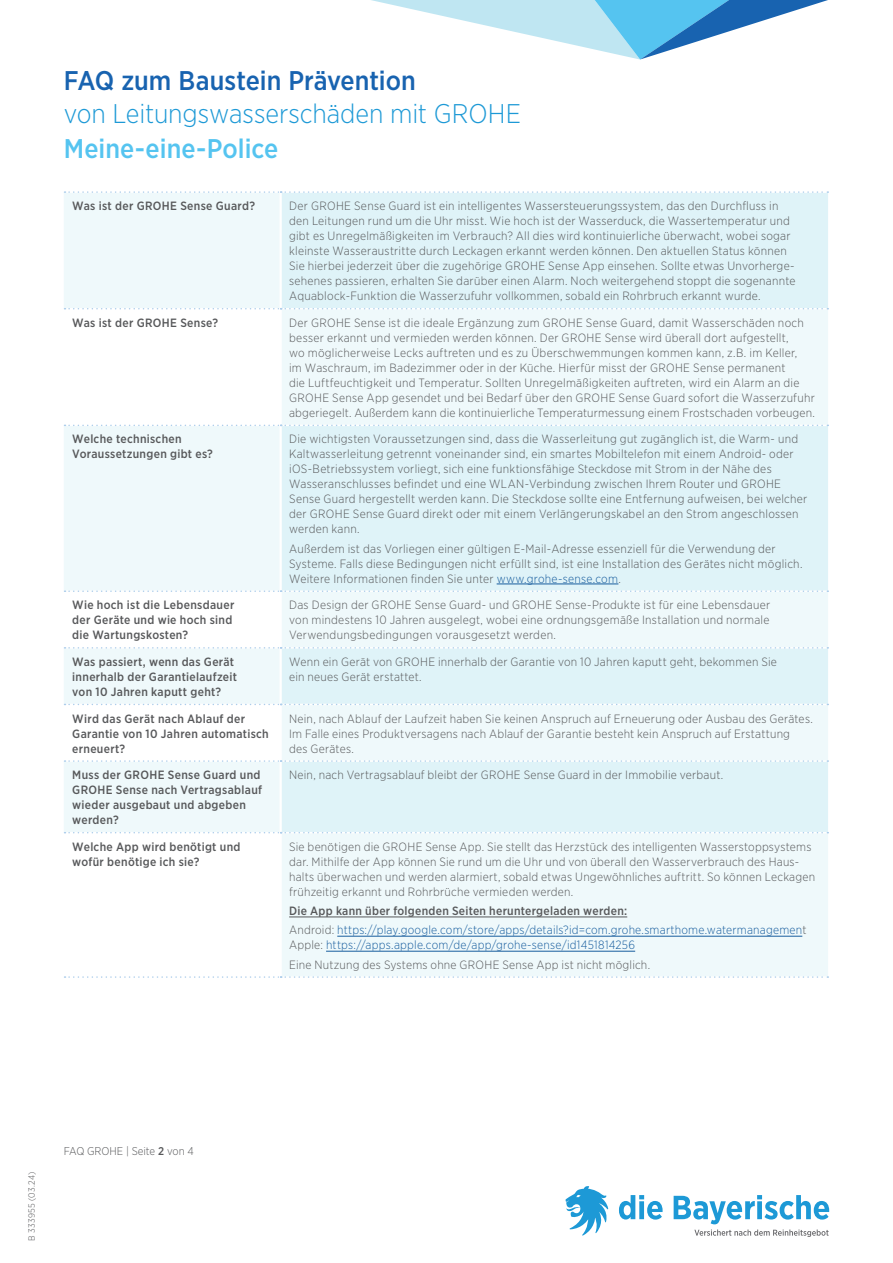
<style>
.page{position:relative;width:893px;height:1263px;background:#fff}
.page>*{position:absolute;margin:0;border:0;box-sizing:border-box;transform-origin:0 0}
.t1{font:300 27px "Gotham Narrow";letter-spacing:-.005em;color:#1d99d6}
.t2{font:500 27px "Gotham Narrow";color:#1863b0}
.t3{font:500 27px "Gotham Narrow";color:#55c4f0}
.t4{font:300 12px/15px "Gotham Narrow";letter-spacing:.02em;color:#57585a}
.t5{font:500 12px/15px "Gotham Narrow";letter-spacing:.025em;color:#57585a}
.t6{font:300 12px/19.2px "Gotham Narrow";letter-spacing:.015em;color:#175d9e}
.t7{font:300 11.25px "Gotham Narrow";color:#57585a}
.t8{font:300 9px "Gotham Narrow";letter-spacing:.03em;color:#57585a}
.s1{color:#175d9e}
.s2{font-weight:500;color:#57585a}
.s3{color:#57585a}
.s4{font-weight:500}
</style>
<div class="page">
<svg style="left:371px;top:0;width:457px;height:60px"></svg>
<svg style="left:619px;top:1195px;width:44px;height:24px"></svg>
<svg style="left:674px;top:1195px;width:155px;height:42px"></svg>
<svg style="left:565px;top:1186px;width:44px;height:50px"></svg>
<div style="left:64px;top:192px;width:764px;height:784px;background:#eff9fb"></div>
<svg style="left:282px;top:193px;width:546px;height:639px;fill:#dff3f8"></svg>
<svg style="left:64px;top:309px;width:216px;height:668px"></svg>
<hr style="left:280px;top:193px;width:2px;height:115px;background:#fff">
<hr style="left:280px;top:309px;width:2px;height:116px;background:#fff">
<hr style="left:280px;top:426px;width:2px;height:164px;background:#fff">
<hr style="left:280px;top:592px;width:2px;height:55px;background:#fff">
<hr style="left:280px;top:649px;width:2px;height:55px;background:#fff">
<hr style="left:280px;top:705px;width:2px;height:55px;background:#fff">
<hr style="left:280px;top:762px;width:2px;height:70px;background:#fff">
<hr style="left:280px;top:833px;width:2px;height:143px;background:#fff">
<svg style="left:65px;top:191px;width:763px;height:2px"></svg>
<svg style="left:65px;top:308px;width:763px;height:1px"></svg>
<svg style="left:65px;top:425px;width:763px;height:1px"></svg>
<svg style="left:65px;top:590px;width:763px;height:2px"></svg>
<svg style="left:65px;top:647px;width:763px;height:2px"></svg>
<svg style="left:65px;top:704px;width:763px;height:1px"></svg>
<svg style="left:65px;top:760px;width:763px;height:2px"></svg>
<svg style="left:65px;top:832px;width:763px;height:1px"></svg>
<svg style="left:65px;top:976px;width:763px;height:2px"></svg>
<hr style="left:497px;top:584px;width:121px;height:1px;background:#175d9e">
<hr style="left:289px;top:917px;width:338px;height:1px;background:#57585a">
<hr style="left:337px;top:936px;width:465px;height:1px;background:#175d9e">
<hr style="left:326px;top:951px;width:309px;height:1px;background:#175d9e">
<h1 class="t2" style="left:64px;top:63px;width:354px">FAQ zum Baustein Prävention</h1>
<h1 class="t1" style="left:64px;top:97px;width:459px">von Leitungswasserschäden mit GROHE</h1>
<h1 class="t3" style="left:64px;top:131px;width:216px">Meine-eine-Police</h1>
<p class="t5" style="left:72px;top:198px;width:184px">Was ist der GROHE Sense Guard?</p>
<p class="t4" style="left:289px;top:198px;width:508px">Der GROHE Sense Guard ist ein intelligentes Wassersteuerungssystem, das den Durchfluss in den Leitungen rund um die Uhr misst. Wie hoch ist der Wasserduck, die Wassertemperatur und gibt es Unregelmäßigkeiten im Verbrauch? All dies wird kontinuierliche überwacht, wobei sogar kleinste Wasseraustritte durch Leckagen erkannt werden können. Den aktuellen Status können Sie hierbei jederzeit über die zugehörige GROHE Sense App einsehen. Sollte etwas Unvorherge&shy;sehenes passieren, erhalten Sie darüber einen Alarm. Noch weitergehend stoppt die sogenannte Aquablock-Funktion die Wasserzufuhr vollkommen, sobald ein Rohrbruch erkannt wurde.</p>
<p class="t5" style="left:72px;top:315px;width:147px">Was ist der GROHE Sense?</p>
<p class="t4" style="left:289px;top:315px;width:527px">Der GROHE Sense ist die ideale Ergänzung zum GROHE Sense Guard, damit Wasserschäden noch besser erkannt und vermieden werden können. Der GROHE Sense wird überall dort aufgestellt,<br>wo möglicherweise Lecks auftreten und es zu Überschwemmungen kommen kann, z.B. im Keller,<br>im Waschraum, im Badezimmer oder in der Küche. Hierfür misst der GROHE Sense permanent<br>die Luftfeuchtigkeit und Temperatur. Sollten Unregelmäßigkeiten auftreten, wird ein Alarm an die GROHE Sense App gesendet und bei Bedarf über den GROHE Sense Guard sofort die Wasserzufuhr abgeriegelt. Außerdem kann die kontinuierliche Temperaturmessung einem Frostschaden vorbeugen.</p>
<p class="t5" style="left:72px;top:432px;width:142px">Welche technischen<br>Voraussetzungen gibt es?</p>
<p class="t4" style="left:289px;top:431px;width:520px">Die wichtigsten Voraussetzungen sind, dass die Wasserleitung gut zugänglich ist, die Warm- und Kaltwasserleitung getrennt voneinander sind, ein smartes Mobiltelefon mit einem Android- oder iOS-Betriebssystem vorliegt, sich eine funktionsfähige Steckdose mit Strom in der Nähe des Wasseranschlusses befindet und eine WLAN-Verbindung zwischen Ihrem Router und GROHE Sense Guard hergestellt werden kann. Die Steckdose sollte eine Entfernung aufweisen, bei welcher der GROHE Sense Guard direkt oder mit einem Verlängerungskabel an den Strom angeschlossen werden kann.</p>
<p class="t4" style="left:289px;top:541px;width:515px">Außerdem ist das Vorliegen einer gültigen E-Mail-Adresse essenziell für die Verwendung der<br>Systeme. Falls diese Bedingungen nicht erfüllt sind, ist eine Installation des Gerätes nicht möglich.<br>Weitere Informationen finden Sie unter <span class="s1">www.grohe-sense.com</span>.</p>
<p class="t5" style="left:72px;top:597px;width:164px">Wie hoch ist die Lebensdauer der Geräte und wie hoch sind die Wartungskosten?</p>
<p class="t4" style="left:289px;top:597px;width:483px;text-align:justify">Das Design der GROHE Sense Guard- und GROHE Sense-Produkte ist für eine Lebensdauer von mindestens 10 Jahren ausgelegt, wobei eine ordnungsgemäße Installation und normale Verwendungsbedingungen vorausgesetzt werden.</p>
<p class="t5" style="left:72px;top:654px;width:166px">Was passiert, wenn das Gerät innerhalb der Garantielaufzeit von 10 Jahren kaputt geht?</p>
<p class="t4" style="left:289px;top:654px;width:489px">Wenn ein Gerät von GROHE innerhalb der Garantie von 10 Jahren kaputt geht, bekommen Sie ein neues Gerät erstattet.</p>
<p class="t5" style="left:72px;top:711px;width:198px">Wird das Gerät nach Ablauf der<br>Garantie von 10 Jahren automatisch erneuert?</p>
<p class="t4" style="left:289px;top:710px;width:525px">Nein, nach Ablauf der Laufzeit haben Sie keinen Anspruch auf Erneuerung oder Ausbau des Gerätes.<br>Im Falle eines Produktversagens nach Ablauf der Garantie besteht kein Anspruch auf Erstattung<br>des Gerätes.</p>
<p class="t5" style="left:72px;top:767px;width:191px">Muss der GROHE Sense Guard und<br>GROHE Sense nach Vertragsablauf wieder ausgebaut und abgeben werden?</p>
<p class="t4" style="left:289px;top:767px;width:435px">Nein, nach Vertragsablauf bleibt der GROHE Sense Guard in der Immobilie verbaut.</p>
<p class="t5" style="left:72px;top:839px;width:170px">Welche App wird benötigt und wofür benötige ich sie?</p>
<p class="t4" style="left:289px;top:839px;width:528px">Sie benötigen die GROHE Sense App. Sie stellt das Herzstück des intelligenten Wasserstoppsystems dar. Mithilfe der App können Sie rund um die Uhr und von überall den Wasserverbrauch des Haus&shy;halts überwachen und werden alarmiert, sobald etwas Ungewöhnliches auftritt. So können Leckagen frühzeitig erkannt und Rohrbrüche vermieden werden.</p>
<p class="t6" style="left:289px;top:901px;width:519px"><span class="s2">Die App kann über folgenden Seiten heruntergeladen werden:<br></span><span class="s3">Android:</span> https://play.google.com/store/apps/details?id=com.grohe.smarthome.watermanagemen<span class="s3">t</span></p>
<p class="t4" style="left:289px;top:935px;width:363px;line-height:19.2px">Apple: <span class="s1">https://apps.apple.com/de/app/grohe-sense/id1451814256<br></span>Eine Nutzung des Systems ohne GROHE Sense App ist nicht möglich.</p>
<p class="t8" style="left:26px;top:1241px;width:70px;rotate:-90deg">B 333955 (03.24)</p>
<p class="t7" style="left:64px;top:1144px;width:131px">FAQ GROHE | Seite <span class="s4">2</span> von 4</p>
</div>
